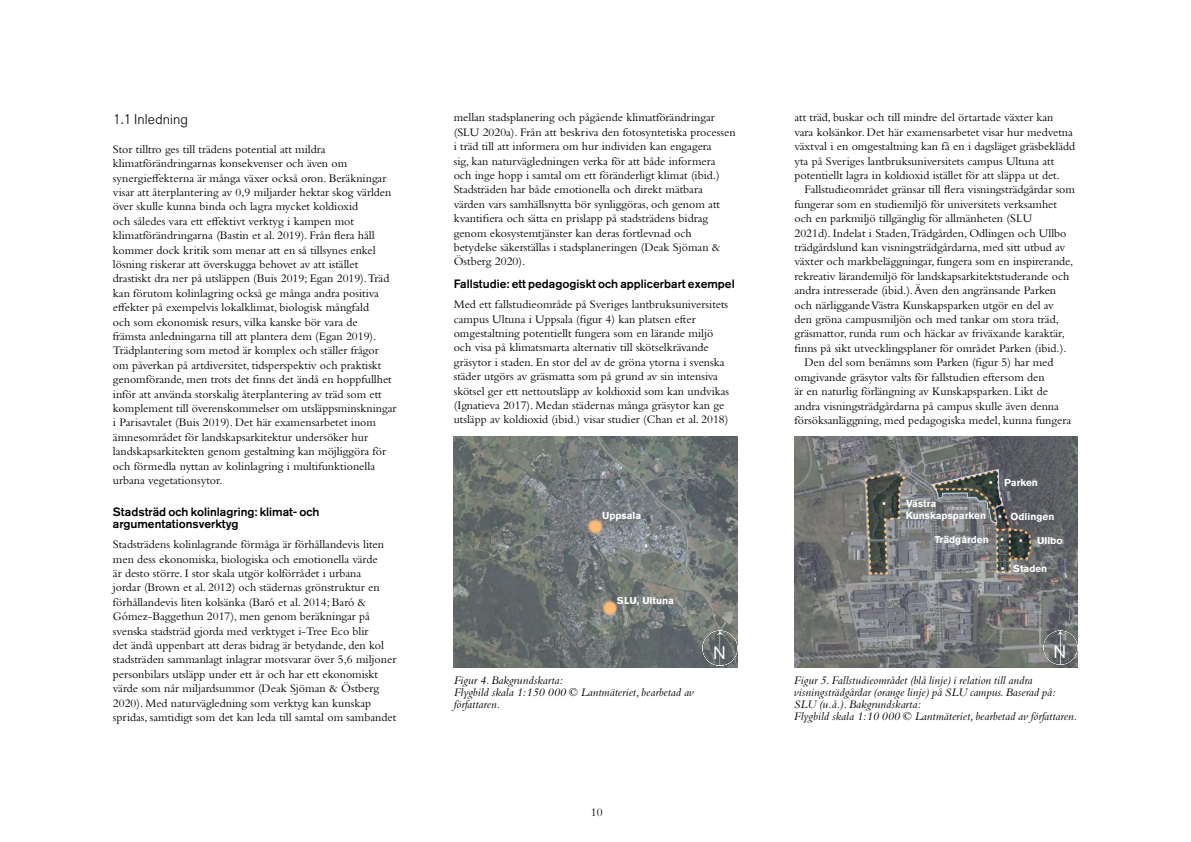
<style>
.page{position:relative;width:1191px;height:842px;background:#fff}
.page>*{position:absolute;margin:0;border:0;box-sizing:border-box;transform-origin:0 0}
.t1{font:18px "Akzidenz Grotesk Std";color:#fff}
.t2{font:300 14px "Akzidenz Grotesk Std";letter-spacing:.01em;color:#000}
.t3{font:12px/14.4px "Bembo Std";color:#000}
.t4{font:italic 12px/12px "Bembo Std";letter-spacing:.005em;color:#000}
.t5{font:500 12px/12px "Akzidenz Grotesk Std";color:#000}
.t6{font:700 10px/12px "Akzidenz Grotesk Std";color:#fff}
.s1{font-style:italic}
</style>
<div class="page">
<img style="left:794px;top:437px;width:283px;height:231px">
<img style="left:1043px;top:630px;width:34px;height:34px">
<img style="left:454px;top:437px;width:283px;height:231px">
<img style="left:703px;top:631px;width:34px;height:34px">
<p class="t2" style="left:113px;top:111px;width:77px">1.1 Inledning</p>
<p class="t3" style="left:113px;top:142px;width:285px">Stor tilltro ges till trädens potential att mildra klimatförändringarnas konsekvenser och även om synergieffekterna är många växer också oron. Beräkningar visar att återplantering av 0,9 miljarder hektar skog världen över skulle kunna binda och lagra mycket koldioxid<br>och således vara ett effektivt verktyg i kampen mot klimatförändringarna (Bastin et al. 2019). Från flera håll kommer dock kritik som menar att en så tillsynes enkel lösning riskerar att överskugga behovet av att istället drastiskt dra ner på utsläppen (Buis 2019; Egan 2019).Träd kan förutom kolinlagring också ge många andra positiva effekter på exempelvis lokalklimat, biologisk mångfald<br>och som ekonomisk resurs, vilka kanske bör vara de<br>främsta anledningarna till att plantera dem (Egan 2019).<br>Trädplantering som metod är komplex och ställer frågor om påverkan på artdiversitet, tidsperspektiv och praktiskt genomförande, men trots det finns det ändå en hoppfullhet inför att använda storskalig återplantering av träd som ett komplement till överenskommelser om utsläppsminskningar i Parisavtalet (Buis 2019). Det här examensarbetet inom ämnesområdet för landskapsarkitektur undersöker hur landskapsarkitekten genom gestaltning kan möjliggöra för och förmedla nyttan av kolinlagring i multifunktionella urbana vegetationsytor.</p>
<p class="t5" style="left:113px;top:506px;width:208px">Stadsträd och kolinlagring: klimat- och argumentationsverktyg</p>
<p class="t3" style="left:113px;top:537px;width:285px">Stadsträdens kolinlagrande förmåga är förhållandevis liten men dess ekonomiska, biologiska och emotionella värde<br>är desto större. I stor skala utgör kolförrådet i urbana<br>jordar (Brown et al. 2012) och städernas grönstruktur en förhållandevis liten kolsänka (Baró et al. 2014; Baró &amp; Gómez-Baggethun 2017), men genom beräkningar på svenska stadsträd gjorda med verktyget i-Tree Eco blir<br>det ändå uppenbart att deras bidrag är betydande, den kol stadsträden sammanlagt inlagrar motsvarar över 5,6 miljoner personbilars utsläpp under ett år och har ett ekonomiskt värde som når miljardsummor (Deak Sjöman &amp; Östberg 2020). Med naturvägledning som verktyg kan kunskap spridas, samtidigt som det kan leda till samtal om sambandet</p>
<p class="t3" style="left:454px;top:110px;width:283px">mellan stadsplanering och pågående klimatförändringar (SLU 2020a)<span class="s1">.</span> Från att beskriva den fotosyntetiska processen i träd till att informera om hur individen kan engagera<br>sig, kan naturvägledningen verka för att både informera och inge hopp i samtal om ett föränderligt klimat (ibid.)<br>Stadsträden har både emotionella och direkt mätbara värden vars samhällsnytta bör synliggöras, och genom att kvantifiera och sätta en prislapp på stadsträdens bidrag genom ekosystemtjänster kan deras fortlevnad och betydelse säkerställas i stadsplaneringen (Deak Sjöman &amp; Östberg 2020).</p>
<p class="t5" style="left:454px;top:278px;width:282px">Fallstudie: ett pedagogiskt och applicerbart exempel</p>
<p class="t3" style="left:454px;top:297px;width:277px">Med ett fallstudieområde på Sveriges lantbruksuniversitets campus Ultuna i Uppsala (figur 4) kan platsen efter omgestaltning potentiellt fungera som en lärande miljö och visa på klimatsmarta alternativ till skötselkrävande gräsytor i staden. En stor del av de gröna ytorna i svenska städer utgörs av gräsmatta som på grund av sin intensiva skötsel ger ett nettoutsläpp av koldioxid som kan undvikas (Ignatieva 2017). Medan städernas många gräsytor kan ge utsläpp av koldioxid (ibid.) visar studier (Chan et al. 2018)</p>
<p class="t6" style="left:602px;top:509px;width:41px">Uppsala</p>
<p class="t6" style="left:617px;top:594px;width:59px">SLU, Ultuna</p>
<h1 class="t1" style="left:713px;top:642px;width:14px">N</h1>
<p class="t3" style="left:794px;top:110px;width:282px">att träd, buskar och till mindre del örtartade växter kan vara kolsänkor. Det här examensarbetet visar hur medvetna växtval i en omgestaltning kan få en i dagsläget gräsbeklädd yta på Sveriges lantbruksuniversitets campus Ultuna att potentiellt lagra in koldioxid istället för att släppa ut det.</p>
<p class="t3" style="left:804px;top:182px;width:272px">Fallstudieområdet gränsar till flera visningsträdgårdar som</p>
<p class="t3" style="left:794px;top:197px;width:264px">fungerar som en studiemiljö för universitets verksamhet</p>
<p class="t3" style="left:794px;top:211px;width:239px">och en parkmiljö tillgänglig för allmänheten (SLU</p>
<p class="t3" style="left:794px;top:225px;width:273px">2021d). Indelat i Staden,Trädgården, Odlingen och Ullbo</p>
<p class="t3" style="left:794px;top:240px;width:272px">trädgårdslund kan visningsträdgårdarna, med sitt utbud av</p>
<p class="t3" style="left:794px;top:254px;width:280px">växter och markbeläggningar, fungera som en inspirerande,</p>
<p class="t3" style="left:794px;top:269px;width:276px">rekreativ lärandemiljö för landskapsarkitektstuderande och</p>
<p class="t3" style="left:794px;top:283px;width:263px">andra intresserade (ibid.). Även den angränsande Parken</p>
<p class="t3" style="left:794px;top:297px;width:261px">och närliggande Västra Kunskapsparken utgör en del av</p>
<p class="t3" style="left:794px;top:312px;width:266px">den gröna campusmiljön och med tankar om stora träd,</p>
<p class="t3" style="left:794px;top:326px;width:272px">gräsmattor, runda rum och häckar av friväxande karaktär,</p>
<p class="t3" style="left:794px;top:341px;width:273px">finns på sikt utvecklingsplaner för området Parken (ibid.).</p>
<p class="t3" style="left:804px;top:355px;width:250px">Den del som benämns som Parken (figur 5) har med</p>
<p class="t3" style="left:794px;top:369px;width:252px">omgivande gräsytor valts för fallstudien eftersom den</p>
<p class="t3" style="left:794px;top:384px;width:255px">är en naturlig förlängning av Kunskapsparken. Likt de</p>
<p class="t3" style="left:794px;top:398px;width:266px">andra visningsträdgårdarna på campus skulle även denna</p>
<p class="t3" style="left:794px;top:413px;width:278px">försöksanläggning, med pedagogiska medel, kunna fungera</p>
<p class="t6" style="left:989px;top:477px;width:50px">• Parken</p>
<p class="t6" style="left:905px;top:497px;width:150px;text-indent:-23px">• Västra<br>Kunskapsparken • Odlingen</p>
<p class="t6" style="left:935px;top:534px;width:70px">Trädgården •</p>
<p class="t6" style="left:1019px;top:534px;width:45px">• Ullbo</p>
<p class="t6" style="left:1001px;top:562px;width:48px">• Staden</p>
<h1 class="t1" style="left:1053px;top:641px;width:14px">N</h1>
<p class="t4" style="left:454px;top:674px;width:242px">Figur 4. Bakgrundskarta:<br>Flygbild skala 1:150 000 © Lantmäteriet, bearbetad av författaren.</p>
<p class="t4" style="left:794px;top:674px;width:285px">Figur 5. Fallstudieområdet (blå linje) i relation till andra visningsträdgårdar (orange linje) på SLU campus. Baserad på:<br>SLU (u.å.). Bakgrundskarta:<br>Flygbild skala 1:10 000 © Lantmäteriet, bearbetad av författaren.</p>
<p class="t3" style="left:591px;top:805px;width:13px">10</p>
</div>
